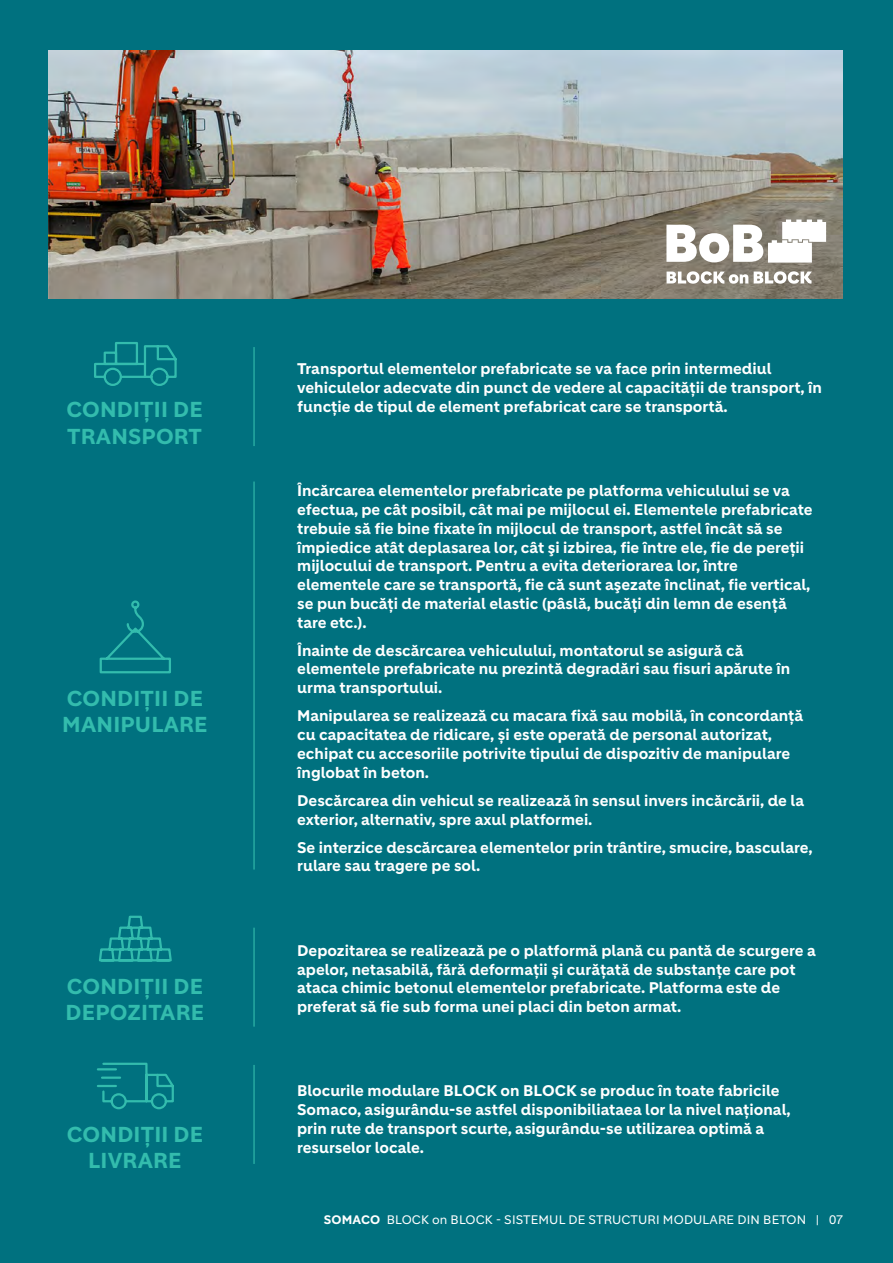
<style>
.page{position:relative;width:893px;height:1263px;background:#00717f}
.page>*{position:absolute;margin:0;border:0;box-sizing:border-box;transform-origin:0 0}
.t1{font:700 21px/26.2px "Holcim";letter-spacing:.01em;color:#33bcad}
.t2{font:700 15px/18.8px "Holcim";color:#fff}
.t3{font:12px "Holcim";letter-spacing:.01em;color:#fff}
.s1{font-weight:700}
</style>
<div class="page">
<img style="left:49px;top:50px;width:794px;height:248px">
<svg style="left:99px;top:915px;width:73px;height:47px"></svg>
<svg style="left:97px;top:1062px;width:77px;height:48px"></svg>
<svg style="left:94px;top:342px;width:83px;height:44px"></svg>
<svg style="left:99px;top:600px;width:72px;height:74px"></svg>
<hr style="left:253px;top:481px;width:2px;height:388px;background:#33bcad">
<hr style="left:253px;top:1065px;width:2px;height:99px;background:#33bcad">
<hr style="left:253px;top:928px;width:2px;height:99px;background:#33bcad">
<hr style="left:253px;top:347px;width:2px;height:99px;background:#33bcad">
<svg style="left:666px;top:219px;width:160px;height:44px;background:#cecbc6"></svg>
<svg style="left:667px;top:271px;width:145px;height:13px;background:#c2beb8"></svg>
<h1 class="t1" style="left:66px;top:398px;width:138px">CONDIȚII DE<br>TRANSPORT</h1>
<h1 class="t1" style="left:62px;top:687px;width:147px">CONDIȚII DE<br>MANIPULARE</h1>
<h1 class="t1" style="left:66px;top:975px;width:140px">CONDIȚII DE<br>DEPOZITARE</h1>
<h1 class="t1" style="left:67px;top:1122px;width:138px;text-align:center">CONDIȚII DE<br>LIVRARE</h1>
<p class="t2" style="left:297px;top:361px;width:526px">Transportul elementelor prefabricate se va face prin intermediul vehiculelor adecvate din punct de vedere al capacității de transport, în funcție de tipul de element prefabricat care se transportă.</p>
<p class="t2" style="left:297px;top:483px;width:517px">Încărcarea elementelor prefabricate pe platforma vehiculului se va efectua, pe cât posibil, cât mai pe mijlocul ei. Elementele prefabricate trebuie să fie bine fixate în mijlocul de transport, astfel încât să se împiedice atât deplasarea lor, cât şi izbirea, fie între ele, fie de pereţii mijlocului de transport. Pentru a evita deteriorarea lor, între elementele care se transportă, fie că sunt aşezate înclinat, fie vertical, se pun bucăţi de material elastic (pâslă, bucăţi din lemn de esență tare etc.).</p>
<p class="t2" style="left:297px;top:642px;width:494px">Înainte de descărcarea vehiculului, montatorul se asigură că elementele prefabricate nu prezintă degradări sau fisuri apărute în urma transportului.</p>
<p class="t2" style="left:297px;top:708px;width:508px">Manipularea se realizează cu macara fixă sau mobilă, în concordanță cu capacitatea de ridicare, și este operată de personal autorizat, echipat cu accesoriile potrivite tipului de dispozitiv de manipulare înglobat în beton.</p>
<p class="t2" style="left:297px;top:792px;width:508px">Descărcarea din vehicul se realizează în sensul invers incărcării, de la exterior, alternativ, spre axul platformei.</p>
<p class="t2" style="left:297px;top:839px;width:517px">Se interzice descărcarea elementelor prin trântire, smucire, basculare, rulare sau tragere pe sol.</p>
<p class="t2" style="left:297px;top:942px;width:520px">Depozitarea se realizează pe o platformă plană cu pantă de scurgere a apelor, netasabilă, fără deformații și curățată de substanțe care pot ataca chimic betonul elementelor prefabricate. Platforma este de preferat să fie sub forma unei placi din beton armat.</p>
<p class="t2" style="left:297px;top:1083px;width:495px">Blocurile modulare BLOCK on BLOCK se produc în toate fabricile Somaco, asigurându-se astfel disponibiliataea lor la nivel național, prin rute de transport scurte, asigurându-se utilizarea optimă a resurselor locale.</p>
<p class="t3" style="left:324px;top:1214px;width:521px"><span class="s1">SOMACO</span> BLOCK on BLOCK - SISTEMUL DE STRUCTURI MODULARE DIN BETON | 07</p>
</div>
